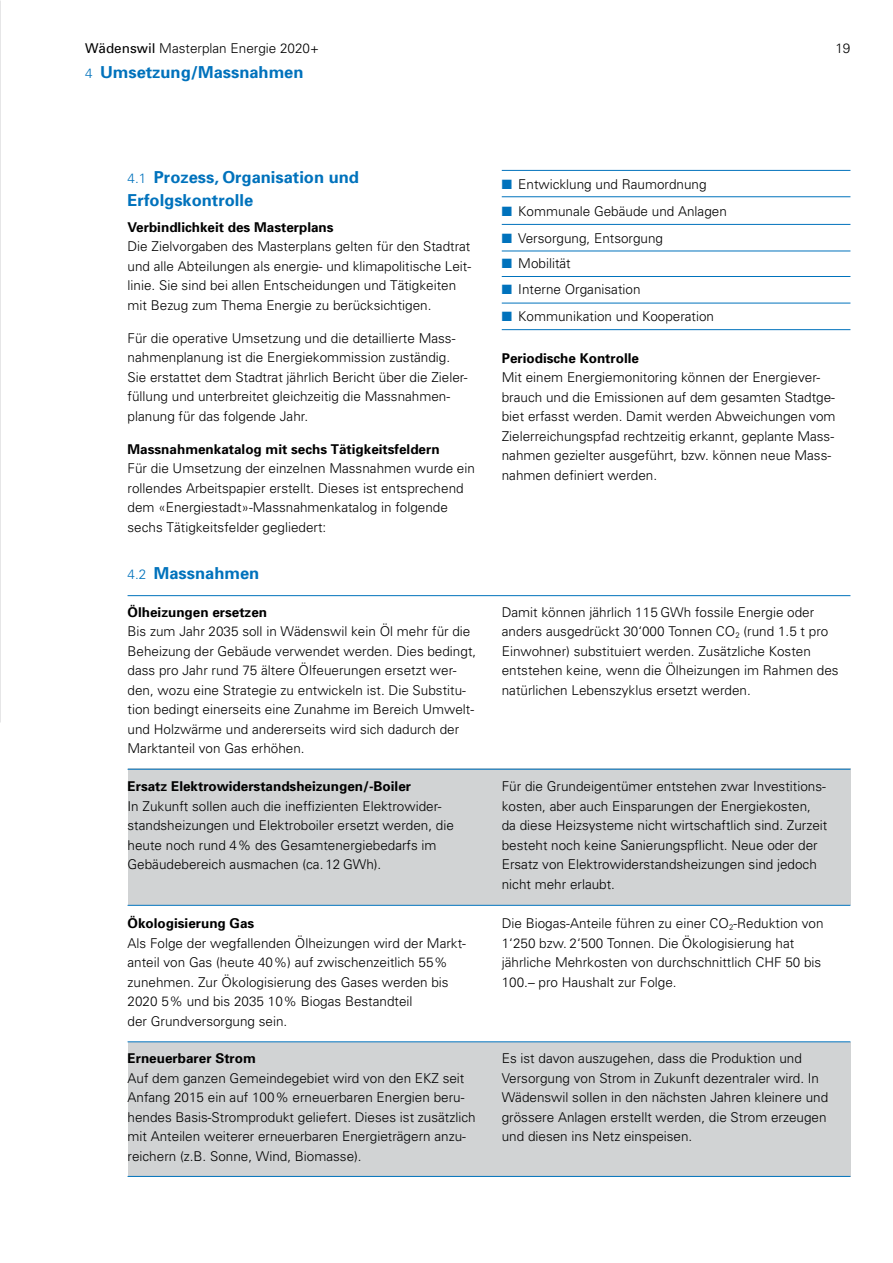
<style>
.page{position:relative;width:893px;height:1263px;background:#fff}
.page>*{position:absolute;margin:0;border:0;box-sizing:border-box;transform-origin:0 0}
.t1{font:700 16.5px/22.5px "Univers";color:#0072bc}
.t2{font:300 13.5px/19.5px "Univers";color:#000}
.t3{font:700 13.5px "Univers";color:#000}
.s1{font-weight:400}
.s2{font-weight:300;font-size:13.5px}
.s3{color:#0072bc}
</style>
<div class="page">
<img style="left:0;top:0;width:1px;height:723px">
<hr style="left:502px;top:170px;width:348px;height:1px;background:#0072bc">
<hr style="left:502px;top:196px;width:348px;height:1px;background:#0072bc">
<hr style="left:502px;top:224px;width:348px;height:1px;background:#0072bc">
<hr style="left:502px;top:251px;width:348px;height:1px;background:#0072bc">
<hr style="left:502px;top:276px;width:348px;height:1px;background:#0072bc">
<hr style="left:502px;top:303px;width:348px;height:1px;background:#0072bc">
<hr style="left:502px;top:329px;width:348px;height:1px;background:#0072bc">
<div style="left:128px;top:769px;width:722px;height:136px;background:#d1d3d4"></div>
<div style="left:128px;top:1042px;width:722px;height:134px;background:#d1d3d4"></div>
<hr style="left:128px;top:769px;width:722px;height:1px;background:#0072bc">
<hr style="left:128px;top:905px;width:722px;height:1px;background:#0072bc">
<hr style="left:128px;top:1041px;width:722px;height:1px;background:#0072bc">
<hr style="left:128px;top:1176px;width:722px;height:1px;background:#0072bc">
<hr style="left:128px;top:595px;width:722px;height:1px;background:#0072bc">
<p class="t2" style="left:85px;top:39px;width:235px"><span class="s1">Wädenswil</span> Masterplan Energie 2020+</p>
<p class="t1" style="left:85px;top:61px;width:220px"><span class="s2">4</span> Umsetzung/Massnahmen</p>
<p class="t2" style="left:835px;top:39px;width:17px">19</p>
<p class="t1" style="left:128px;top:166px;width:233px"><span class="s2">4.1</span> Prozess, Organisation und<br>Erfolgskontrolle</p>
<p class="t3" style="left:128px;top:219px;width:208px">Verbindlichkeit des Masterplans</p>
<p class="t2" style="left:128px;top:237px;width:345px">Die Zielvorgaben des Masterplans gelten für den Stadtrat und alle Abteilungen als energie- und klimapolitische Leit&shy;linie. Sie sind bei allen Entscheidungen und Tätigkeiten mit Bezug zum Thema Energie zu berücksichtigen.</p>
<p class="t2" style="left:128px;top:328px;width:342px">Für die operative Umsetzung und die detaillierte Mass&shy;nahmenplanung ist die Energiekommission zuständig.<br>Sie erstattet dem Stadtrat jährlich Bericht über die Zieler&shy;füllung und unterbreitet gleichzeitig die Massnahmen&shy;planung für das folgende Jahr.</p>
<p class="t3" style="left:128px;top:441px;width:314px">Massnahmenkatalog mit sechs Tätigkeitsfeldern</p>
<p class="t2" style="left:128px;top:459px;width:349px">Für die Umsetzung der einzelnen Massnahmen wurde ein rollendes Arbeitspapier erstellt. Dieses ist entsprechend dem «Energiestadt»-Massnahmenkatalog in folgende sechs Tätigkeitsfelder gegliedert:</p>
<p class="t1" style="left:128px;top:562px;width:133px"><span class="s2">4.2</span> Massnahmen</p>
<p class="t3" style="left:128px;top:604px;width:141px">Ölheizungen ersetzen</p>
<p class="t2" style="left:128px;top:622px;width:350px">Bis zum Jahr 2035 soll in Wädenswil kein Öl mehr für die Beheizung der Gebäude verwendet werden. Dies bedingt, dass pro Jahr rund 75 ältere Ölfeuerungen ersetzt wer&shy;den, wozu eine Strategie zu entwickeln ist. Die Substitu&shy;tion bedingt einerseits eine Zunahme im Bereich Umwelt&shy;und Holzwärme und andererseits wird sich dadurch der Marktanteil von Gas erhöhen.</p>
<p class="t3" style="left:128px;top:778px;width:285px">Ersatz Elektrowiderstandsheizungen/-Boiler</p>
<p class="t2" style="left:128px;top:796px;width:328px">In Zukunft sollen auch die ineffizienten Elektrowider&shy;standsheizungen und Elektroboiler ersetzt werden, die heute noch rund 4% des Gesamtenergiebedarfs im Gebäudebereich ausmachen (ca. 12 GWh).</p>
<p class="t3" style="left:128px;top:915px;width:128px">Ökologisierung Gas</p>
<p class="t2" style="left:128px;top:933px;width:340px">Als Folge der wegfallenden Ölheizungen wird der Markt&shy;anteil von Gas (heute 40%) auf zwischenzeitlich 55% zunehmen. Zur Ökologisierung des Gases werden bis 2020 5% und bis 2035 10% Biogas Bestandteil<br>der Grundversorgung sein.</p>
<p class="t3" style="left:128px;top:1050px;width:130px">Erneuerbarer Strom</p>
<p class="t2" style="left:128px;top:1068px;width:350px">Auf dem ganzen Gemeindegebiet wird von den EKZ seit Anfang 2015 ein auf 100% erneuerbaren Energien beru&shy;hendes Basis-Stromprodukt geliefert. Dieses ist zusätzlich mit Anteilen weiterer erneuerbaren Energieträgern anzu&shy;reichern (z.B. Sonne, Wind, Biomasse).</p>
<p class="t2" style="left:502px;top:174px;width:206px"><span class="s3">■</span> Entwicklung und Raumordnung</p>
<p class="t2" style="left:502px;top:201px;width:227px"><span class="s3">■</span> Kommunale Gebäude und Anlagen</p>
<p class="t2" style="left:502px;top:228px;width:163px"><span class="s3">■</span> Versorgung, Entsorgung</p>
<p class="t2" style="left:502px;top:254px;width:70px"><span class="s3">■</span> Mobilität</p>
<p class="t2" style="left:502px;top:279px;width:140px"><span class="s3">■</span> Interne Organisation</p>
<p class="t2" style="left:502px;top:306px;width:214px"><span class="s3">■</span> Kommunikation und Kooperation</p>
<p class="t3" style="left:502px;top:350px;width:139px">Periodische Kontrolle</p>
<p class="t2" style="left:502px;top:368px;width:335px">Mit einem Energiemonitoring können der Energiever&shy;brauch und die Emissionen auf dem gesamten Stadtge&shy;biet erfasst werden. Damit werden Abweichungen vom Zielerreichungspfad rechtzeitig erkannt, geplante Mass&shy;nahmen gezielter ausgeführt, bzw. können neue Mass&shy;nahmen definiert werden.</p>
<p class="t2" style="left:502px;top:602px;width:338px">Damit können jährlich 115 GWh fossile Energie oder anders ausgedrückt 30‘000 Tonnen CO<sub>2</sub> (rund 1.5 t pro Einwohner) substituiert werden. Zusätzliche Kosten entstehen keine, wenn die Ölheizungen im Rahmen des natürlichen Lebenszyklus ersetzt werden.</p>
<p class="t2" style="left:502px;top:777px;width:327px">Für die Grundeigentümer entstehen zwar Investitions&shy;kosten, aber auch Einsparungen der Energiekosten, da diese Heizsysteme nicht wirtschaftlich sind. Zurzeit besteht noch keine Sanierungspflicht. Neue oder der Ersatz von Elektrowiderstandsheizungen sind jedoch nicht mehr erlaubt.</p>
<p class="t2" style="left:502px;top:914px;width:323px">Die Biogas-Anteile führen zu einer CO<sub>2</sub>-Reduktion von 1‘250 bzw. 2‘500 Tonnen. Die Ökologisierung hat jährliche Mehrkosten von durchschnittlich CHF 50 bis 100.– pro Haushalt zur Folge.</p>
<p class="t2" style="left:502px;top:1049px;width:328px">Es ist davon auszugehen, dass die Produktion und Versorgung von Strom in Zukunft dezentraler wird. In Wädenswil sollen in den nächsten Jahren kleinere und grössere Anlagen erstellt werden, die Strom erzeugen und diesen ins Netz einspeisen.</p>
</div>
